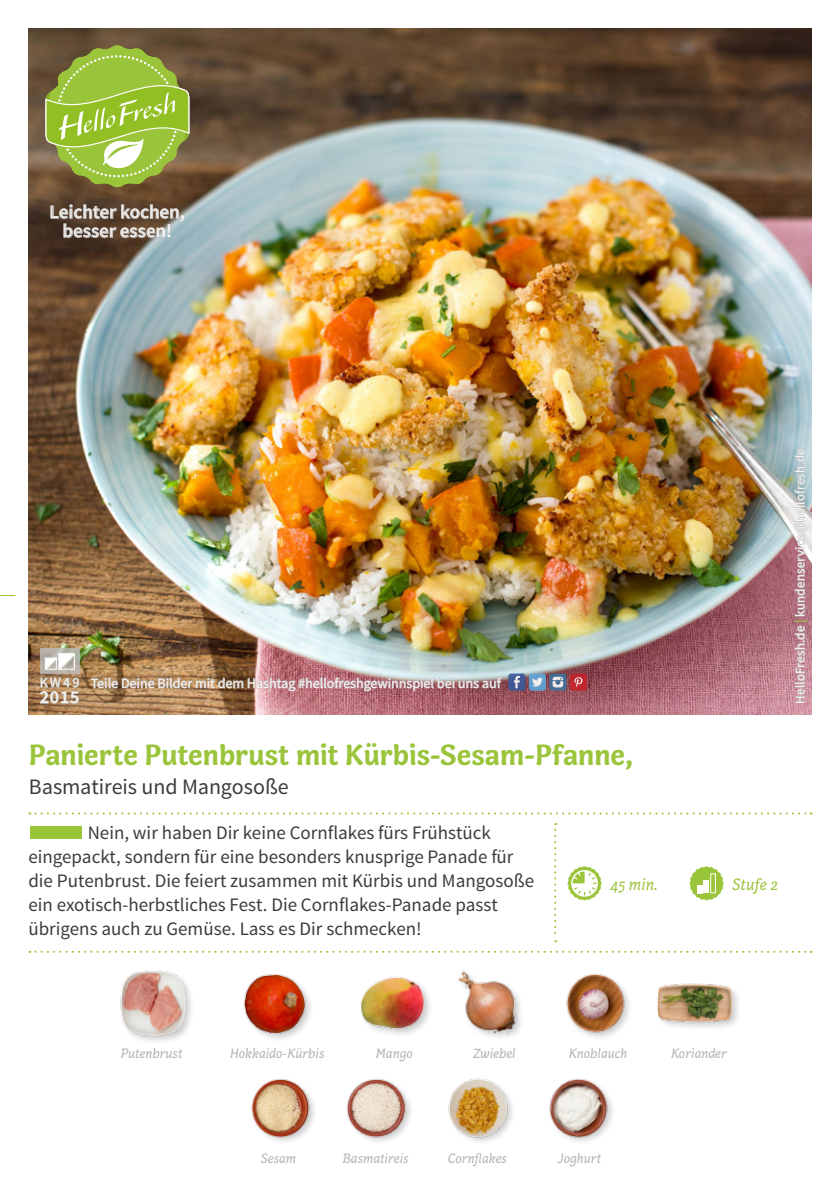
<style>
.page{position:relative;width:840px;height:1191px;background:#fff}
.page>*{position:absolute;margin:0;border:0;box-sizing:border-box;transform-origin:0 0}
.FRONT_Recipe_Title{font:700 30px "Capucine Basic";letter-spacing:-.005em;color:#9ac43a}
.FRONT_Recipe_Subtitl{font:22px "Source Sans Pro";color:#3c3c3b}
.FRONT___BACK_Running{font:19px/24px "Source Sans Pro";color:#3c3c3b}
.t1{font:600 19px/19px "Source Sans Pro";color:#fff;text-align:center}
.t2{font:600 18px "Source Sans Pro";color:#fff}
.FRONT_Icons{font:italic 17px "Capucine Basic";color:#9ac43a}
.FRONT_ingredients{font:italic 14px "Capucine Basic";color:#b3b2b2}
.t3{font:14px "Source Sans Pro";color:#fff}
.t4{font:13px "Source Sans Pro";letter-spacing:.02em;color:#fff}
.s1{font-weight:700;color:#9ac43a}
</style>
<div class="page">
<img style="left:28px;top:28px;width:783px;height:686px">
<svg style="left:40px;top:648px;width:39px;height:5px"></svg>
<svg style="left:29px;top:812px;width:782px;height:2px"></svg>
<svg style="left:554px;top:823px;width:2px;height:119px"></svg>
<svg style="left:29px;top:950px;width:782px;height:2px"></svg>
<svg style="left:39px;top:653px;width:41px;height:51px;background:#baa894"></svg>
<svg style="left:50px;top:204px;width:135px;height:48px;background:#6d6155"></svg>
<img style="left:90px;top:673px;width:412px;height:24px">
<svg style="left:508px;top:673px;width:17px;height:17px"></svg>
<svg style="left:513px;top:676px;width:6px;height:12px"></svg>
<svg style="left:549px;top:673px;width:17px;height:17px"></svg>
<svg style="left:552px;top:677px;width:11px;height:10px"></svg>
<svg style="left:528px;top:673px;width:17px;height:17px"></svg>
<svg style="left:531px;top:677px;width:11px;height:9px"></svg>
<div style="left:569px;top:673px;width:17px;height:17px;background:#be272e;border-radius:3px"></div>
<svg style="left:574px;top:677px;width:8px;height:10px"></svg>
<svg style="left:689px;top:866px;width:34px;height:34px"></svg>
<div style="left:710px;top:873px;width:5px;height:20px;border:1px solid #fff"></div>
<svg style="left:0;top:595px;width:15px;height:1px"></svg>
<svg style="left:45px;top:45px;width:144px;height:143px;background:#98ae49"></svg>
<svg style="left:793px;top:625px;width:12px;height:78px"></svg>
<svg style="left:793px;top:447px;width:13px;height:170px;background:#baacb2"></svg>
<div style="left:30px;top:826px;width:52px;height:12px;background:#9ac43a"></div>
<img style="left:448px;top:1078px;width:65px;height:64px">
<img style="left:549px;top:1078px;width:64px;height:64px">
<img style="left:251px;top:1078px;width:64px;height:64px">
<img style="left:346px;top:1078px;width:65px;height:64px">
<img style="left:120px;top:970px;width:71px;height:71px">
<img style="left:243px;top:973px;width:68px;height:66px">
<div style="left:360px;top:975px;width:73px;height:63px;background:#000;opacity:.2"></div>
<img style="left:360px;top:975px;width:66px;height:62px">
<img style="left:457px;top:970px;width:64px;height:67px">
<img style="left:566px;top:973px;width:64px;height:65px">
<div style="left:655px;top:982px;width:86px;height:49px;background:#000;opacity:.2"></div>
<img style="left:656px;top:982px;width:77px;height:49px">
<svg style="left:567px;top:866px;width:34px;height:34px"></svg>
<p class="t1" style="left:50px;top:203px;width:137px">Leichter kochen, besser essen!</p>
<p class="t3" style="left:40px;top:674px;width:41px">KW49</p>
<p class="t2" style="left:40px;top:686px;width:41px">2015</p>
<p class="t3" style="left:91px;top:674px;width:411px">Teile Deine Bilder mit dem Hashtag #hellofreshgewinnspiel bei uns auf</p>
<p class="FRONT_Recipe_Title" style="left:29px;top:731px;width:605px">Panierte Putenbrust mit Kürbis-Sesam-Pfanne,</p>
<p class="FRONT_Recipe_Subtitl" style="left:29px;top:772px;width:261px">Basmatireis und Mangosoße</p>
<p class="FRONT___BACK_Running" style="left:28px;top:820px;width:507px;text-indent:59px">Nein, wir haben Dir keine Cornflakes fürs Frühstück eingepackt, sondern für eine besonders knusprige Panade für die Putenbrust. Die feiert zusammen mit Kürbis und Mangosoße ein exotisch-herbstliches Fest. Die Cornflakes-Panade passt übrigens auch zu Gemüse. Lass es Dir schmecken!</p>
<p class="FRONT_Icons" style="left:609px;top:871px;width:49px">45 min.</p>
<p class="t4" style="left:791px;top:703px;width:257px;rotate:-90deg">HelloFresh.de <span class="s1">|</span> kundenservice@hellofresh.de</p>
<p class="FRONT_Icons" style="left:731px;top:871px;width:47px">Stufe 2</p>
<p class="FRONT_ingredients" style="left:121px;top:1042px;width:63px">Putenbrust</p>
<p class="FRONT_ingredients" style="left:230px;top:1042px;width:96px">Hokkaido-Kürbis</p>
<p class="FRONT_ingredients" style="left:375px;top:1042px;width:39px">Mango</p>
<p class="FRONT_ingredients" style="left:472px;top:1042px;width:44px">Zwiebel</p>
<p class="FRONT_ingredients" style="left:568px;top:1042px;width:60px">Knoblauch</p>
<p class="FRONT_ingredients" style="left:670px;top:1042px;width:57px">Koriander</p>
<p class="FRONT_ingredients" style="left:261px;top:1148px;width:37px">Sesam</p>
<p class="FRONT_ingredients" style="left:342px;top:1148px;width:67px">Basmatireis</p>
<p class="FRONT_ingredients" style="left:447px;top:1148px;width:61px">Cornflakes</p>
<p class="FRONT_ingredients" style="left:557px;top:1148px;width:45px">Joghurt</p>
</div>
